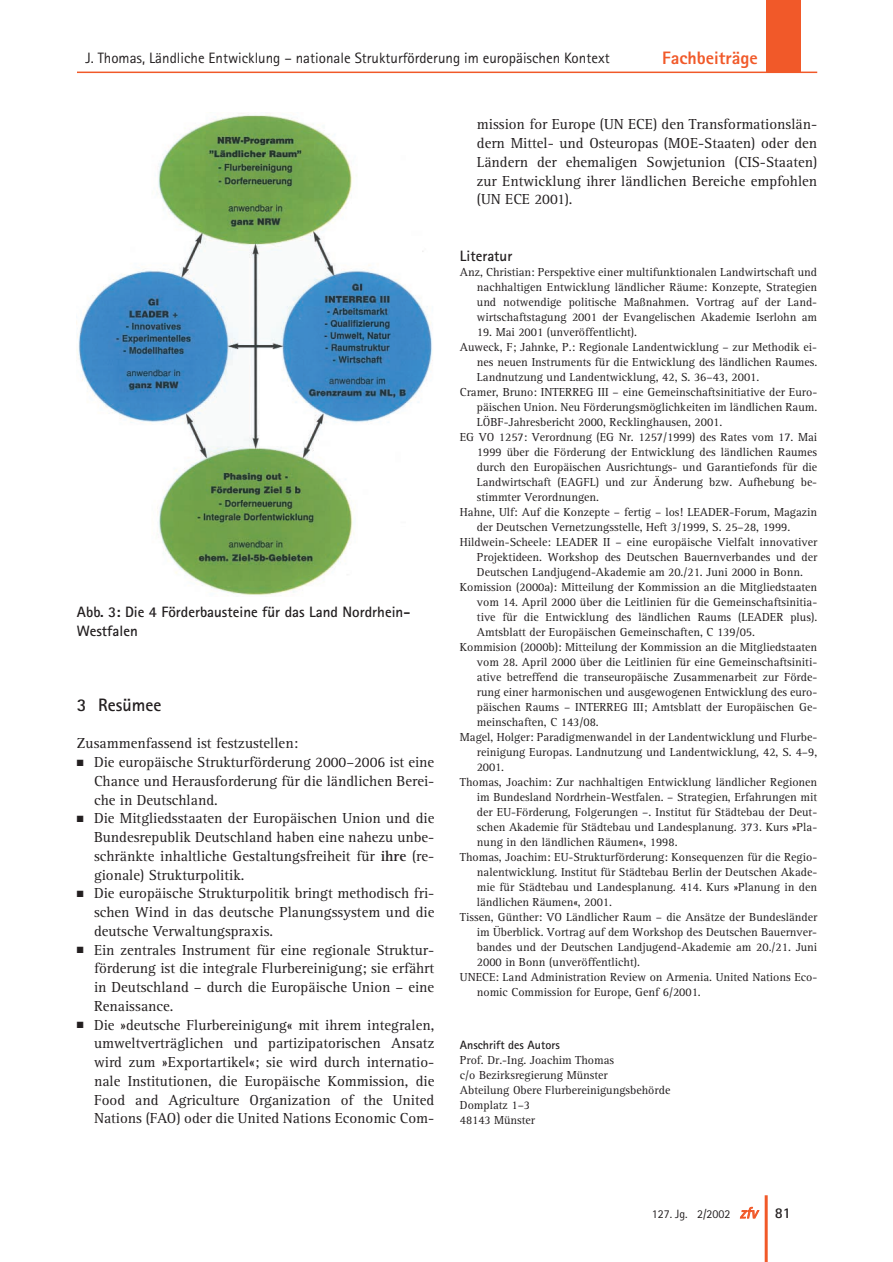
<style>
.page{position:relative;width:893px;height:1262px;background:#fff}
.page>*{position:absolute;margin:0;border:0;box-sizing:border-box;transform-origin:0 0}
.t1{font:800 18px "Rotis Sans Serif";color:#f15929}
.t2{font:700 18px "Rotis Sans Serif";color:#231f20}
.t3{font:15px/18.8px "Rotis Serif";color:#231f20;text-align:justify}
.t4{font:15px "Rotis Sans Serif";color:#231f20}
.t5{font:700 15px/18.8px "Rotis Sans Serif";color:#231f20}
.t6{font:12px/15px "Rotis Serif";color:#231f20;text-align:justify}
.t7{font:700 12px "Rotis Sans Serif";color:#231f20}
.t8{font:12px "Rotis Sans Serif";color:#231f20}
.s1{font-weight:700}
.s2{font-family:"Univers";font-style:italic;font-stretch:condensed;font-size:15px;color:#f15929}
.s3{font-weight:700;font-size:15px}
</style>
<div class="page">
<div style="left:766px;top:0;width:34px;height:72px;background:#f15929"></div>
<hr style="left:77px;top:72px;width:740px;height:1px;background:#f15929">
<hr style="left:764px;top:1195px;width:3px;height:66px;background:#f15929">
<img style="left:77px;top:113px;width:356px;height:482px">
<p class="t4" style="left:85px;top:53px;width:525px">J. Thomas, Ländliche Entwicklung – nationale Strukturförderung im europäischen Kontext</p>
<h1 class="t1" style="left:662px;top:51px;width:97px">Fachbeiträge</h1>
<p class="t5" style="left:77px;top:604px;width:335px">Abb. 3: Die 4 Förderbausteine für das Land Nordrhein-<br>Westfalen</p>
<h1 class="t2" style="left:77px;top:698px;width:86px">3 Resümee</h1>
<p class="t3" style="left:77px;top:735px;width:223px">Zusammenfassend ist festzustellen:</p>
<p class="t3" style="left:94px;top:754px;width:342px;text-indent:-17px">■ Die europäische Strukturförderung 2000–2006 ist eine Chance und Herausforderung für die ländlichen Berei&shy;che in Deutschland.</p>
<p class="t3" style="left:94px;top:810px;width:342px;text-indent:-17px">■ Die Mitgliedsstaaten der Europäischen Union und die Bundesrepublik Deutschland haben eine nahezu unbe&shy;schränkte inhaltliche Gestaltungsfreiheit für <span class="s1">ihre</span> (re&shy;gionale) Strukturpolitik.</p>
<p class="t3" style="left:94px;top:885px;width:342px;text-indent:-17px">■ Die europäische Strukturpolitik bringt methodisch fri&shy;schen Wind in das deutsche Planungssystem und die deutsche Verwaltungspraxis.</p>
<p class="t3" style="left:94px;top:941px;width:342px;text-indent:-17px">■ Ein zentrales Instrument für eine regionale Struktur&shy;förderung ist die integrale Flurbereinigung; sie erfährt in Deutschland – durch die Europäische Union – eine Renaissance.</p>
<p class="t3" style="left:94px;top:1016px;width:342px;text-indent:-17px">■ Die »deutsche Flurbereinigung« mit ihrem integralen, umweltverträglichen und partizipatorischen Ansatz wird zum »Exportartikel«; sie wird durch internatio&shy;nale Institutionen, die Europäische Kommission, die Food and Agriculture Organization of the United Nations (FAO) oder die United Nations Economic Com-</p>
<p class="t3" style="left:477px;top:116px;width:342px">mission for Europe (UN ECE) den Transformationslän&shy;dern Mittel- und Osteuropas (MOE-Staaten) oder den Ländern der ehemaligen Sowjetunion (CIS-Staaten) zur Entwicklung ihrer ländlichen Bereiche empfohlen (UN ECE 2001).</p>
<p class="t5" style="left:460px;top:248px;width:54px">Literatur</p>
<p class="t6" style="left:477px;top:265px;width:342px;text-indent:-17px">Anz, Christian: Perspektive einer multifunktionalen Landwirtschaft und nachhaltigen Entwicklung ländlicher Räume: Konzepte, Strategien und notwendige politische Maßnahmen. Vortrag auf der Land&shy;wirtschaftstagung 2001 der Evangelischen Akademie Iserlohn am</p>
<p class="t6" style="left:477px;top:325px;width:162px">19. Mai 2001 (unveröffentlicht).</p>
<p class="t6" style="left:460px;top:340px;width:359px">Auweck, F; Jahnke, P.: Regionale Landentwicklung – zur Methodik ei-</p>
<p class="t6" style="left:477px;top:355px;width:342px">nes neuen Instruments für die Entwicklung des ländlichen Raumes.</p>
<p class="t6" style="left:477px;top:370px;width:284px">Landnutzung und Landentwicklung, 42, S. 36–43, 2001.</p>
<p class="t6" style="left:460px;top:385px;width:359px">Cramer, Bruno: INTERREG III – eine Gemeinschaftsinitiative der Euro-</p>
<p class="t6" style="left:477px;top:400px;width:342px">päischen Union. Neu Förderungsmöglichkeiten im ländlichen Raum.</p>
<p class="t6" style="left:477px;top:415px;width:247px">LÖBF-Jahresbericht 2000, Recklinghausen, 2001.</p>
<p class="t6" style="left:460px;top:430px;width:359px">EG VO 1257: Verordnung (EG Nr. 1257/1999) des Rates vom 17. Mai</p>
<p class="t6" style="left:477px;top:445px;width:342px">1999 über die Förderung der Entwicklung des ländlichen Raumes</p>
<p class="t6" style="left:477px;top:460px;width:342px">durch den Europäischen Ausrichtungs- und Garantiefonds für die</p>
<p class="t6" style="left:477px;top:475px;width:342px">Landwirtschaft (EAGFL) und zur Änderung bzw. Aufhebung be-</p>
<p class="t6" style="left:477px;top:490px;width:124px">stimmter Verordnungen.</p>
<p class="t6" style="left:460px;top:505px;width:359px">Hahne, Ulf: Auf die Konzepte – fertig – los! LEADER-Forum, Magazin</p>
<p class="t6" style="left:477px;top:520px;width:315px">der Deutschen Vernetzungsstelle, Heft 3/1999, S. 25–28, 1999.</p>
<p class="t6" style="left:460px;top:535px;width:359px">Hildwein-Scheele: LEADER II – eine europäische Vielfalt innovativer</p>
<p class="t6" style="left:477px;top:550px;width:342px">Projektideen. Workshop des Deutschen Bauernverbandes und der</p>
<p class="t6" style="left:477px;top:565px;width:327px">Deutschen Landjugend-Akademie am 20./21. Juni 2000 in Bonn.</p>
<p class="t6" style="left:460px;top:580px;width:359px">Komission (2000a): Mitteilung der Kommission an die Mitgliedstaaten</p>
<p class="t6" style="left:477px;top:595px;width:342px">vom 14. April 2000 über die Leitlinien für die Gemeinschaftsinitia-</p>
<p class="t6" style="left:477px;top:610px;width:342px">tive für die Entwicklung des ländlichen Raums (LEADER plus).</p>
<p class="t6" style="left:477px;top:625px;width:280px">Amtsblatt der Europäischen Gemeinschaften, C 139/05.</p>
<p class="t6" style="left:460px;top:640px;width:359px">Kommision (2000b): Mitteilung der Kommission an die Mitgliedstaaten</p>
<p class="t6" style="left:477px;top:655px;width:342px">vom 28. April 2000 über die Leitlinien für eine Gemeinschaftsiniti-</p>
<p class="t6" style="left:477px;top:670px;width:342px">ative betreffend die transeuropäische Zusammenarbeit zur Förde-</p>
<p class="t6" style="left:477px;top:685px;width:342px">rung einer harmonischen und ausgewogenen Entwicklung des euro-</p>
<p class="t6" style="left:477px;top:700px;width:342px">päischen Raums – INTERREG III; Amtsblatt der Europäischen Ge-</p>
<p class="t6" style="left:477px;top:715px;width:123px">meinschaften, C 143/08.</p>
<p class="t6" style="left:460px;top:730px;width:359px">Magel, Holger: Paradigmenwandel in der Landentwicklung und Flurbe-</p>
<p class="t6" style="left:477px;top:745px;width:342px">reinigung Europas. Landnutzung und Landentwicklung, 42, S. 4–9,</p>
<p class="t6" style="left:477px;top:760px;width:29px">2001.</p>
<p class="t6" style="left:460px;top:775px;width:359px">Thomas, Joachim: Zur nachhaltigen Entwicklung ländlicher Regionen</p>
<p class="t6" style="left:477px;top:790px;width:342px">im Bundesland Nordrhein-Westfalen. – Strategien, Erfahrungen mit</p>
<p class="t6" style="left:477px;top:805px;width:342px">der EU-Förderung, Folgerungen –. Institut für Städtebau der Deut-</p>
<p class="t6" style="left:477px;top:820px;width:342px">schen Akademie für Städtebau und Landesplanung. 373. Kurs »Pla-</p>
<p class="t6" style="left:477px;top:835px;width:202px">nung in den ländlichen Räumen«, 1998.</p>
<p class="t6" style="left:460px;top:850px;width:359px">Thomas, Joachim: EU-Strukturförderung: Konsequenzen für die Regio-</p>
<p class="t6" style="left:477px;top:865px;width:342px">nalentwicklung. Institut für Städtebau Berlin der Deutschen Akade-</p>
<p class="t6" style="left:477px;top:880px;width:342px">mie für Städtebau und Landesplanung. 414. Kurs »Planung in den</p>
<p class="t6" style="left:477px;top:895px;width:136px">ländlichen Räumen«, 2001.</p>
<p class="t6" style="left:460px;top:910px;width:359px">Tissen, Günther: VO Ländlicher Raum – die Ansätze der Bundesländer</p>
<p class="t6" style="left:477px;top:925px;width:342px">im Überblick. Vortrag auf dem Workshop des Deutschen Bauernver-</p>
<p class="t6" style="left:477px;top:940px;width:342px">bandes und der Deutschen Landjugend-Akademie am 20./21. Juni</p>
<p class="t6" style="left:477px;top:955px;width:165px">2000 in Bonn (unveröffentlicht).</p>
<p class="t6" style="left:460px;top:970px;width:359px">UNECE: Land Administration Review on Armenia. United Nations Eco-</p>
<p class="t6" style="left:477px;top:985px;width:225px">nomic Commission for Europe, Genf 6/2001.</p>
<p class="t7" style="left:460px;top:1040px;width:101px">Anschrift des Autors</p>
<p class="t6" style="left:460px;top:1053px;width:212px;text-align:left">Prof. Dr.-Ing. Joachim Thomas<br>c/o Bezirksregierung Münster<br>Abteilung Obere Flurbereinigungsbehörde<br>Domplatz 1–3<br>48143 Münster</p>
<p class="t8" style="left:651px;top:1210px;width:141px">127. Jg. 2/2002 <span class="s2">zfv</span> <span class="s3">81</span></p>
</div>
